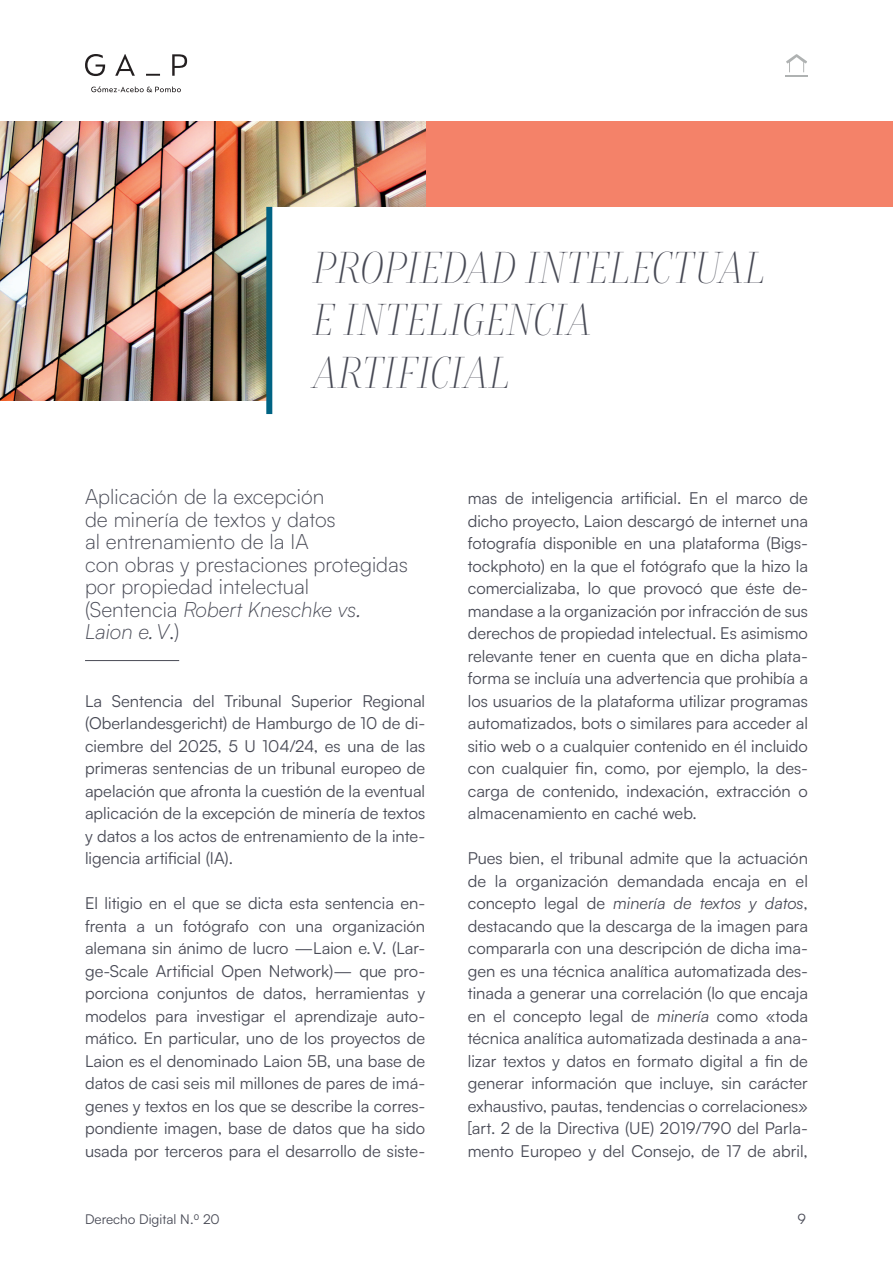
<style>
.page{position:relative;width:893px;height:1263px;background:#fff}
.page>*{position:absolute;margin:0;border:0;box-sizing:border-box;transform-origin:0 0}
.t1{font:italic 300 43.5px/52.2px "Boska";color:#484a55}
.t2{font:300 21px/22.5px "Satoshi";color:#484a55}
.t3{font:16.5px/22.5px "Satoshi";color:#484a55;text-align:justify}
.t4{font:14.25px "Satoshi";color:#484a55}
.t5{font:13.5px "Satoshi";color:#484a55}
.s1{font-style:italic}
</style>
<div class="page">
<svg style="left:85px;top:54px;width:102px;height:38px"></svg>
<div style="left:0;top:122px;width:893px;height:278px;background:#f48269"></div>
<img style="left:0;top:122px;width:425px;height:278px">
<div style="left:269px;top:207px;width:624px;height:207px;background:#fff"></div>
<div style="left:266px;top:207px;width:6px;height:207px;background:#006383"></div>
<svg style="left:785px;top:54px;width:23px;height:22px"></svg>
<hr style="left:85px;top:660px;width:94px;height:1px;background:#484a55">
<h1 class="t1" style="left:313px;top:242px;width:454px">PROPIEDAD INTELECTUAL<br>E INTELIGENCIA<br>ARTIFICIAL</h1>
<p class="t2" style="left:85px;top:485px;width:324px">Aplicación de la excepción<br>de minería de textos y datos<br>al entrenamiento de la IA<br>con obras y prestaciones protegidas por propiedad intelectual<br>(Sentencia <span class="s1">Robert Kneschke vs.<br>Laion e.V</span>.)</p>
<p class="t3" style="left:85px;top:689px;width:342px">La Sentencia del Tribunal Superior Regional (Oberlandesgericht) de Hamburgo de 10 de di&shy;ciembre del 2025, 5 U 104/24, es una de las primeras sentencias de un tribunal europeo de apelación que afronta la cuestión de la eventual aplicación de la excepción de minería de textos y datos a los actos de entrenamiento de la inte&shy;ligencia artificial (IA).</p>
<p class="t3" style="left:85px;top:891px;width:342px">El litigio en el que se dicta esta sentencia en&shy;frenta a un fotógrafo con una organización alemana sin ánimo de lucro —Laion e.V. (Lar&shy;ge-Scale Artificial Open Network)— que pro&shy;porciona conjuntos de datos, herramientas y modelos para investigar el aprendizaje auto&shy;mático. En particular, uno de los proyectos de Laion es el denominado Laion 5B, una base de datos de casi seis mil millones de pares de imá&shy;genes y textos en los que se describe la corres&shy;pondiente imagen, base de datos que ha sido usada por terceros para el desarrollo de siste-</p>
<p class="t3" style="left:468px;top:486px;width:342px">mas de inteligencia artificial. En el marco de dicho proyecto, Laion descargó de internet una fotografía disponible en una plataforma (Bigs&shy;tockphoto) en la que el fotógrafo que la hizo la comercializaba, lo que provocó que éste de&shy;mandase a la organización por infracción de sus derechos de propiedad intelectual. Es asimismo relevante tener en cuenta que en dicha plata&shy;forma se incluía una advertencia que prohibía a los usuarios de la plataforma utilizar programas automatizados, bots o similares para acceder al sitio web o a cualquier contenido en él incluido con cualquier fin, como, por ejemplo, la des&shy;carga de contenido, indexación, extracción o almacenamiento en caché web.</p>
<p class="t3" style="left:468px;top:846px;width:342px">Pues bien, el tribunal admite que la actuación de la organización demandada encaja en el concepto legal de <span class="s1">minería de textos y datos</span>, destacando que la descarga de la imagen para compararla con una descripción de dicha ima&shy;gen es una técnica analítica automatizada des&shy;tinada a generar una correlación (lo que encaja en el concepto legal de <span class="s1">minería</span> como «toda técnica analítica automatizada destinada a ana&shy;lizar textos y datos en formato digital a fin de generar información que incluye, sin carácter exhaustivo, pautas, tendencias o correlaciones» [art. 2 de la Directiva (UE) 2019/790 del Parla&shy;mento Europeo y del Consejo, de 17 de abril,</p>
<p class="t5" style="left:85px;top:1210px;width:136px">Derecho Digital N.<sup>0</sup> 20</p>
<p class="t4" style="left:797px;top:1209px;width:10px">9</p>
</div>
